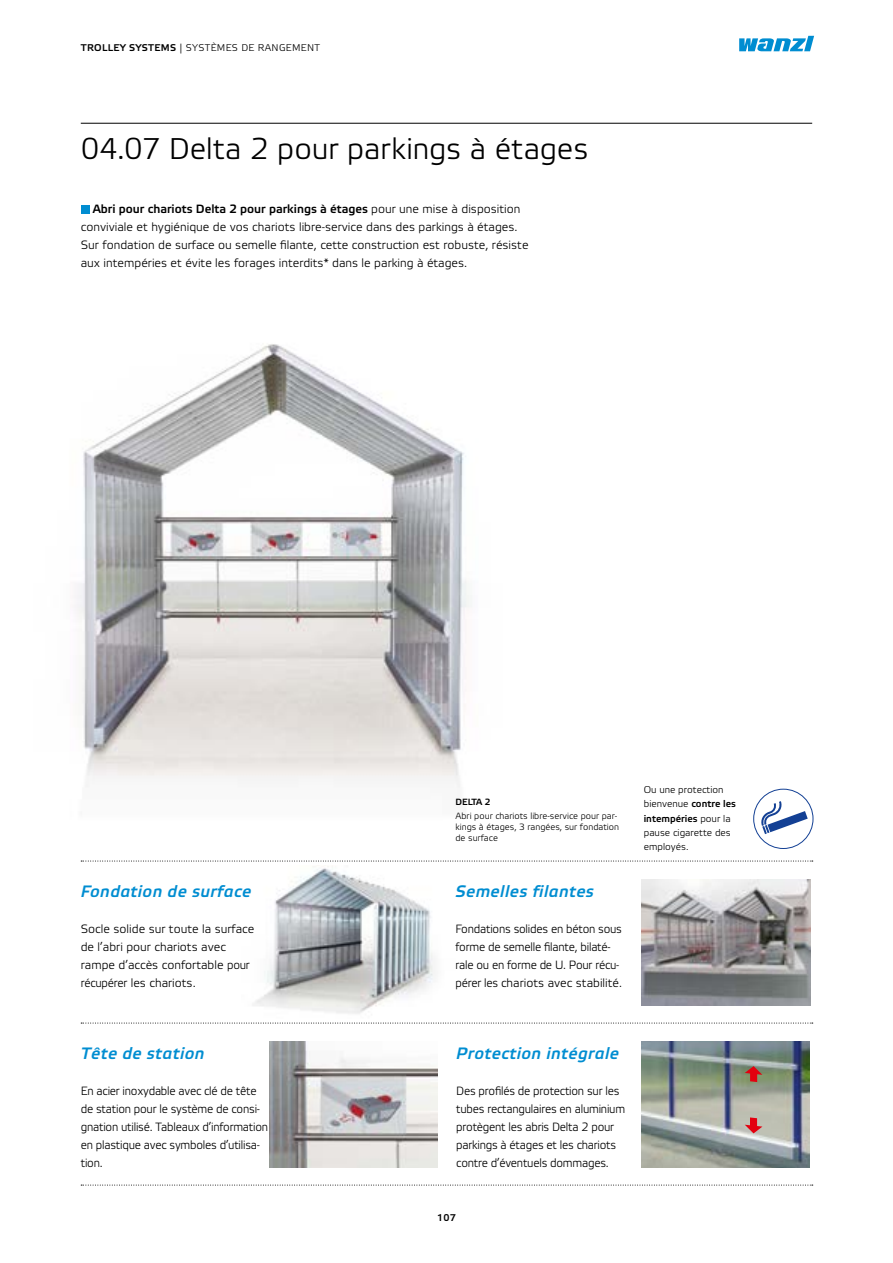
<style>
.page{position:relative;width:893px;height:1263px;background:#fff}
.page>*{position:absolute;margin:0;border:0;box-sizing:border-box;transform-origin:0 0}
.t1{font:300 30px "Wanzl Etelka";color:#000}
.t2{font:italic 500 16.5px "Wanzl Etelka";letter-spacing:.025em;color:#008dd1}
.t3{font:300 12px/18px "Wanzl Etelka";letter-spacing:-.02em;color:#000;scale:.95 1}
.t4{font:300 12px/18px "Wanzl Etelka";color:#000}
.t5{font:300 9.75px/14.4px "Wanzl Etelka";color:#000}
.t6{font:300 9.75px "Wanzl Etelka";letter-spacing:.03em;color:#000}
.t7{font:500 9.75px "Wanzl Etelka";color:#000}
.t8{font:300 9px/10.8px "Wanzl Etelka";color:#000}
.t9{font:500 9px "Wanzl Etelka";letter-spacing:-.035em;color:#000}
.s1{font-weight:500}
</style>
<div class="page">
<img style="left:75px;top:344px;width:394px;height:458px">
<img style="left:641px;top:879px;width:170px;height:126px">
<img style="left:253px;top:868px;width:182px;height:146px">
<svg style="left:739px;top:36px;width:75px;height:15px"></svg>
<hr style="left:81px;top:123px;width:731px;height:1px;background:#000">
<svg style="left:81px;top:1023px;width:732px;height:1px"></svg>
<svg style="left:81px;top:861px;width:732px;height:1px"></svg>
<svg style="left:81px;top:1185px;width:732px;height:1px"></svg>
<img style="left:269px;top:1041px;width:168px;height:126px">
<img style="left:641px;top:1041px;width:168px;height:126px">
<svg style="left:745px;top:1065px;width:17px;height:17px"></svg>
<svg style="left:745px;top:1117px;width:17px;height:17px"></svg>
<div style="left:754px;top:789px;width:59px;height:59px;border:1px solid #134094;border-radius:50%"></div>
<svg style="left:760px;top:801px;width:48px;height:33px"></svg>
<div style="left:81px;top:205px;width:8px;height:8px;background:#008dd1"></div>
<p class="t6" style="left:81px;top:42px;width:241px"><span class="s1">TROLLEY SYSTEMS</span> | SYSTÈMES DE RANGEMENT</p>
<h1 class="t1" style="left:81px;top:132px;width:509px">04.07 Delta 2 pour parkings à étages</h1>
<p class="t4" style="left:81px;top:201px;width:449px;text-indent:12px"><span class="s1">Abri pour chariots Delta 2 pour parkings à étages</span> pour une mise à disposition conviviale et hygiénique de vos chariots libre-service dans des parkings à étages.<br>Sur fondation de surface ou semelle filante, cette construction est robuste, résiste aux intempéries et évite les forages interdits* dans le parking à étages.</p>
<p class="t9" style="left:455px;top:797px;width:36px">DELTA 2</p>
<p class="t8" style="left:455px;top:811px;width:165px">Abri pour chariots libre-service pour par&shy;kings à étages, 3 rangées, sur fondation de surface</p>
<h2 class="t2" style="left:81px;top:882px;width:172px">Fondation de surface</h2>
<h2 class="t2" style="left:455px;top:882px;width:140px">Semelles filantes</h2>
<p class="t4" style="left:81px;top:921px;width:175px">Socle solide sur toute la surface de l’abri pour chariots avec rampe d’accès confortable pour récupérer les chariots.</p>
<p class="t3" style="left:455px;top:921px;width:177px">Fondations solides en béton sous forme de semelle filante, bilaté&shy;rale ou en forme de U. Pour récu&shy;pérer les chariots avec stabilité.</p>
<p class="t5" style="left:644px;top:783px;width:94px">Ou une protection bienvenue <span class="s1">contre les intempéries</span> pour la pause cigarette des employés.</p>
<h2 class="t2" style="left:81px;top:1044px;width:125px">Tête de station</h2>
<h2 class="t2" style="left:456px;top:1044px;width:164px">Protection intégrale</h2>
<p class="t3" style="left:81px;top:1083px;width:199px">En acier inoxydable avec clé de tête de station pour le système de consi&shy;gnation utilisé. Tableaux d’information en plastique avec symboles d’utilisa&shy;tion.</p>
<p class="t3" style="left:456px;top:1083px;width:179px">Des profilés de protection sur les tubes rectangulaires en aluminium protègent les abris Delta 2 pour parkings à étages et les chariots contre d’éventuels dommages.</p>
<p class="t7" style="left:437px;top:1212px;width:20px">107</p>
</div>
